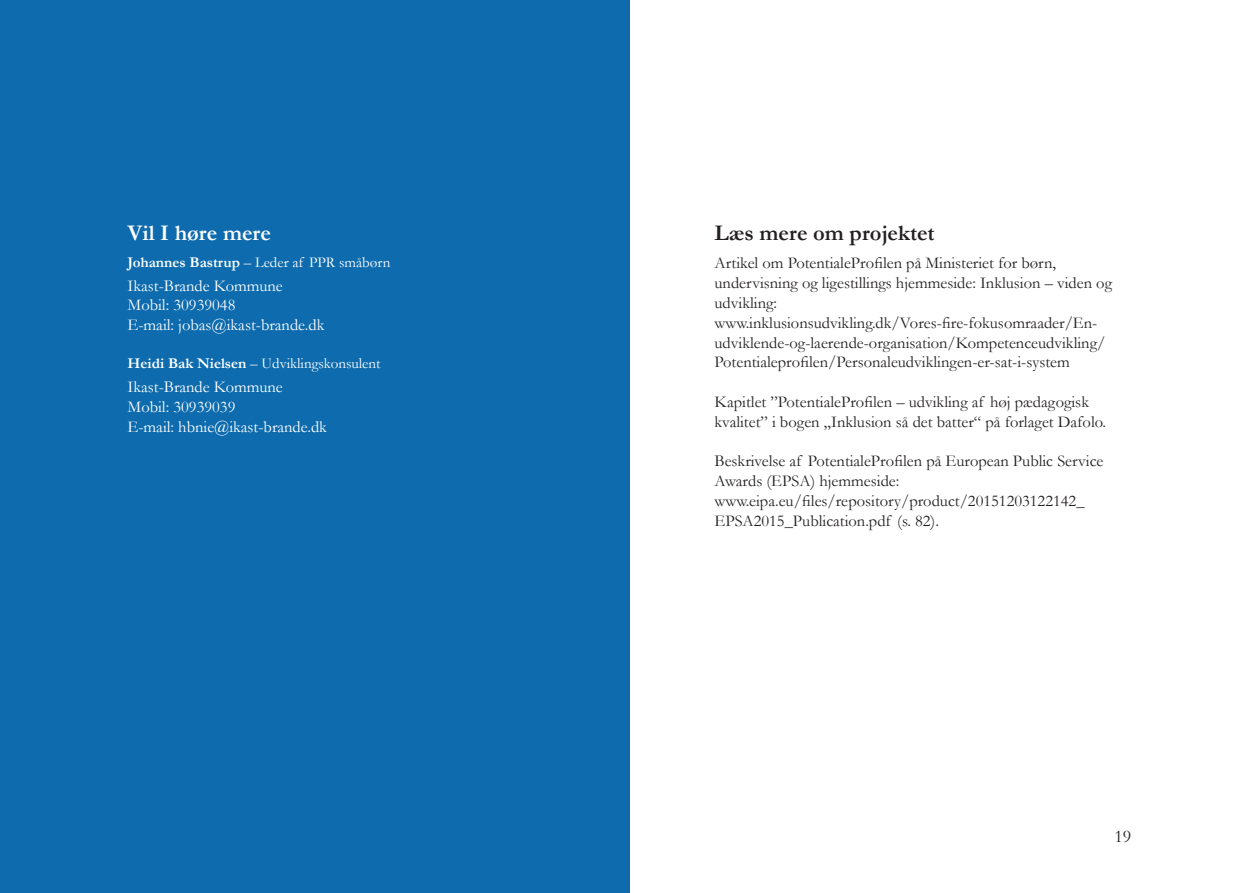
<style>
.page{position:relative;width:1259px;height:893px;background:#fff}
.page>*{position:absolute;margin:0;border:0;box-sizing:border-box;transform-origin:0 0}
.Rubrik{font:700 22.5px "Garamond";color:#231f20}
.Rubrik-2{font:700 22.5px "Garamond";color:#fff}
.t1{font:18px "Garamond";color:#231f20}
.Brød{font:16.5px/19.8px "Garamond";color:#231f20}
.Brød-2{font:16.5px "Garamond";color:#fff}
.Underrubrik{font:15px "Garamond";color:#fff}
.s1{font-weight:700}
</style>
<div class="page">
<div style="left:0;top:0;width:629px;height:893px;background:#0d6bae"></div>
<p class="Rubrik-2" style="left:128px;top:218px;width:145px">Vil I høre mere</p>
<p class="Underrubrik" style="left:128px;top:252px;width:264px"><span class="s1">Johannes Bastrup</span> – Leder af PPR småbørn</p>
<p class="Brød-2" style="left:128px;top:274px;width:157px">Ikast-Brande Kommune</p>
<p class="Brød-2" style="left:128px;top:294px;width:109px">Mobil: 30939048</p>
<p class="Brød-2" style="left:128px;top:314px;width:198px">E-mail: jobas@ikast-brande.dk</p>
<p class="Underrubrik" style="left:128px;top:353px;width:254px"><span class="s1">Heidi Bak Nielsen</span> – Udviklingskonsulent</p>
<p class="Brød-2" style="left:128px;top:376px;width:157px">Ikast-Brande Kommune</p>
<p class="Brød-2" style="left:128px;top:396px;width:109px">Mobil: 30939039</p>
<p class="Brød-2" style="left:128px;top:415px;width:201px">E-mail: hbnie@ikast-brande.dk</p>
<p class="Rubrik" style="left:714px;top:218px;width:222px">Læs mere om projektet</p>
<p class="Brød" style="left:714px;top:253px;width:399px">Artikel om PotentialeProfilen på Ministeriet for børn, undervisning og ligestillings hjemmeside: Inklusion – viden og udvikling:</p>
<p class="Brød" style="left:714px;top:312px;width:392px">www.inklusionsudvikling.dk/Vores-fire-fokusomraader/En&shy;udviklende-og-laerende-organisation/Kompetenceudvikling/<br>Potentialeprofilen/Personaleudviklingen-er-sat-i-system</p>
<p class="Brød" style="left:714px;top:391px;width:391px">Kapitlet ”PotentialeProfilen – udvikling af høj pædagogisk kvalitet” i bogen „Inklusion så det batter“ på forlaget Dafolo.</p>
<p class="Brød" style="left:714px;top:451px;width:390px">Beskrivelse af PotentialeProfilen på European Public Service<br>Awards (EPSA) hjemmeside:</p>
<p class="Brød" style="left:714px;top:490px;width:371px">www.eipa.eu/files/repository/product/20151203122142_<br>EPSA2015_Publication.pdf (s. 82).</p>
<p class="t1" style="left:1114px;top:824px;width:18px">19</p>
</div>
